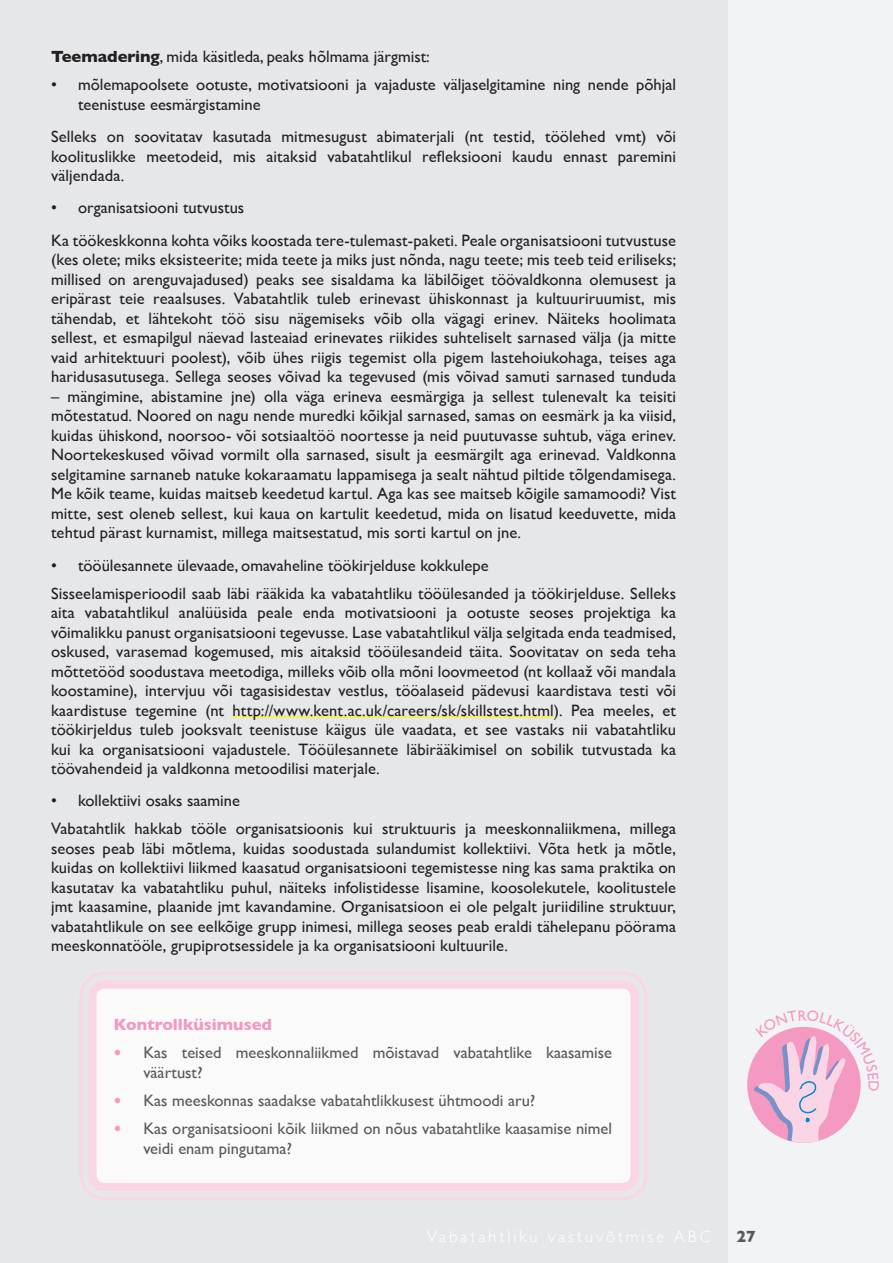
<style>
.page{position:relative;width:893px;height:1263px;background:#fff}
.page>*{position:absolute;margin:0;border:0;box-sizing:border-box;transform-origin:0 0}
.Põhi_text_-_Paragrap{font:16.5px/19.5px "Gill Sans";color:#231f20;text-align:justify}
.t1{font:16.5px/19.8px "Gill Sans";color:#57585a}
.t2{font:700 16.5px "Gill Sans";color:#f499c2}
.t3{font:700 16.5px "Gill Sans";color:#57585a}
.s1{font-weight:700}
.s2{font-weight:700;color:#f499c2}
</style>
<div class="page">
<div style="left:727px;top:0;width:166px;height:1263px;background:#f2f3f4"></div>
<div style="left:0;top:0;width:727px;height:1263px;background:#e6e7e9"></div>
<hr style="left:233px;top:716px;width:321px;height:1px;background:#fff229">
<div style="left:88px;top:980px;width:551px;height:211px;background:#fafafa;border-radius:17px"></div>
<div style="left:80px;top:972px;width:568px;height:228px;border:3px solid #fad5e5;border-radius:24px"></div>
<div style="left:88px;top:980px;width:551px;height:211px;border:9px solid #fad5e5;border-radius:13px"></div>
<div style="left:747px;top:1027px;width:114px;height:116px;background:#f499c2;border-radius:50%"></div>
<svg style="left:754px;top:1027px;width:107px;height:116px"></svg>
<p class="Põhi_text_-_Paragrap" style="left:51px;top:47px;width:380px"><span class="s1">Teemadering</span>, mida käsitleda, peaks hõlmama järgmist:</p>
<p class="Põhi_text_-_Paragrap" style="left:78px;top:75px;width:600px;text-indent:-27px">• mõlemapoolsete ootuste, motivatsiooni ja vajaduste väljaselgitamine ning nende põhjal teenistuse eesmärgistamine</p>
<p class="Põhi_text_-_Paragrap" style="left:51px;top:127px;width:627px">Selleks on soovitatav kasutada mitmesugust abimaterjali (nt testid, töölehed vmt) või koolituslikke meetodeid, mis aitaksid vabatahtlikul refleksiooni kaudu ennast paremini väljendada.</p>
<p class="Põhi_text_-_Paragrap" style="left:51px;top:198px;width:195px">• organisatsiooni tutvustus</p>
<p class="Põhi_text_-_Paragrap" style="left:51px;top:230px;width:627px">Ka töökeskkonna kohta võiks koostada tere-tulemast-paketi. Peale organisatsiooni tutvustuse (kes olete; miks eksisteerite; mida teete ja miks just nõnda, nagu teete; mis teeb teid eriliseks; millised on arenguvajadused) peaks see sisaldama ka läbilõiget töövaldkonna olemusest ja eripärast teie reaalsuses. Vabatahtlik tuleb erinevast ühiskonnast ja kultuuriruumist, mis tähendab, et lähtekoht töö sisu nägemiseks võib olla vägagi erinev. Näiteks hoolimata sellest, et esmapilgul näevad lasteaiad erinevates riikides suhteliselt sarnased välja (ja mitte vaid arhitektuuri poolest), võib ühes riigis tegemist olla pigem lastehoiukohaga, teises aga haridusasutusega. Sellega seoses võivad ka tegevused (mis võivad samuti sarnased tunduda</p>
<p class="Põhi_text_-_Paragrap" style="left:51px;top:386px;width:627px">– mängimine, abistamine jne) olla väga erineva eesmärgiga ja sellest tulenevalt ka teisiti mõtestatud. Noored on nagu nende muredki kõikjal sarnased, samas on eesmärk ja ka viisid, kuidas ühiskond, noorsoo- või sotsiaaltöö noortesse ja neid puutuvasse suhtub, väga erinev.<br>Noortekeskused võivad vormilt olla sarnased, sisult ja eesmärgilt aga erinevad. Valdkonna selgitamine sarnaneb natuke kokaraamatu lappamisega ja sealt nähtud piltide tõlgendamisega.<br>Me kõik teame, kuidas maitseb keedetud kartul. Aga kas see maitseb kõigile samamoodi? Vist mitte, sest oleneb sellest, kui kaua on kartulit keedetud, mida on lisatud keeduvette, mida tehtud pärast kurnamist, millega maitsestatud, mis sorti kartul on jne.</p>
<p class="Põhi_text_-_Paragrap" style="left:51px;top:555px;width:439px">• tööülesannete ülevaade, omavaheline töökirjelduse kokkulepe</p>
<p class="Põhi_text_-_Paragrap" style="left:51px;top:583px;width:627px">Sisseelamisperioodil saab läbi rääkida ka vabatahtliku tööülesanded ja töökirjelduse. Selleks aita vabatahtlikul analüüsida peale enda motivatsiooni ja ootuste seoses projektiga ka võimalikku panust organisatsiooni tegevusse. Lase vabatahtlikul välja selgitada enda teadmised, oskused, varasemad kogemused, mis aitaksid tööülesandeid täita. Soovitatav on seda teha mõttetööd soodustava meetodiga, milleks võib olla mõni loovmeetod (nt kollaaž või mandala koostamine), intervjuu või tagasisidestav vestlus, tööalaseid pädevusi kaardistava testi või kaardistuse tegemine (nt http://www.kent.ac.uk/careers/sk/skillstest.html). Pea meeles, et töökirjeldus tuleb jooksvalt teenistuse käigus üle vaadata, et see vastaks nii vabatahtliku kui ka organisatsiooni vajadustele. Tööülesannete läbirääkimisel on sobilik tutvustada ka töövahendeid ja valdkonna metoodilisi materjale.</p>
<p class="Põhi_text_-_Paragrap" style="left:51px;top:791px;width:190px">• kollektiivi osaks saamine</p>
<p class="Põhi_text_-_Paragrap" style="left:51px;top:819px;width:627px">Vabatahtlik hakkab tööle organisatsioonis kui struktuuris ja meeskonnaliikmena, millega seoses peab läbi mõtlema, kuidas soodustada sulandumist kollektiivi. Võta hetk ja mõtle, kuidas on kollektiivi liikmed kaasatud organisatsiooni tegemistesse ning kas sama praktika on kasutatav ka vabatahtliku puhul, näiteks infolistidesse lisamine, koosolekutele, koolitustele jmt kaasamine, plaanide jmt kavandamine. Organisatsioon ei ole pelgalt juriidiline struktuur, vabatahtlikule on see eelkõige grupp inimesi, millega seoses peab eraldi tähelepanu pöörama meeskonnatööle, grupiprotsessidele ja ka organisatsiooni kultuurile.</p>
<p class="t2" style="left:114px;top:1011px;width:160px">Kontrollküsimused</p>
<p class="t1" style="left:143px;top:1042px;width:470px;text-indent:-30px"><span class="s2">•</span> Kas teised meeskonnaliikmed mõistavad vabatahtlike kaasamise väärtust?</p>
<p class="t1" style="left:114px;top:1090px;width:423px"><span class="s2">•</span> Kas meeskonnas saadakse vabatahtlikkusest ühtmoodi aru?</p>
<p class="t1" style="left:143px;top:1119px;width:470px;text-indent:-30px"><span class="s2">•</span> Kas organisatsiooni kõik liikmed on nõus vabatahtlike kaasamise nimel veidi enam pingutama?</p>
<p class="t3" style="left:736px;top:1223px;width:21px">27</p>
</div>
